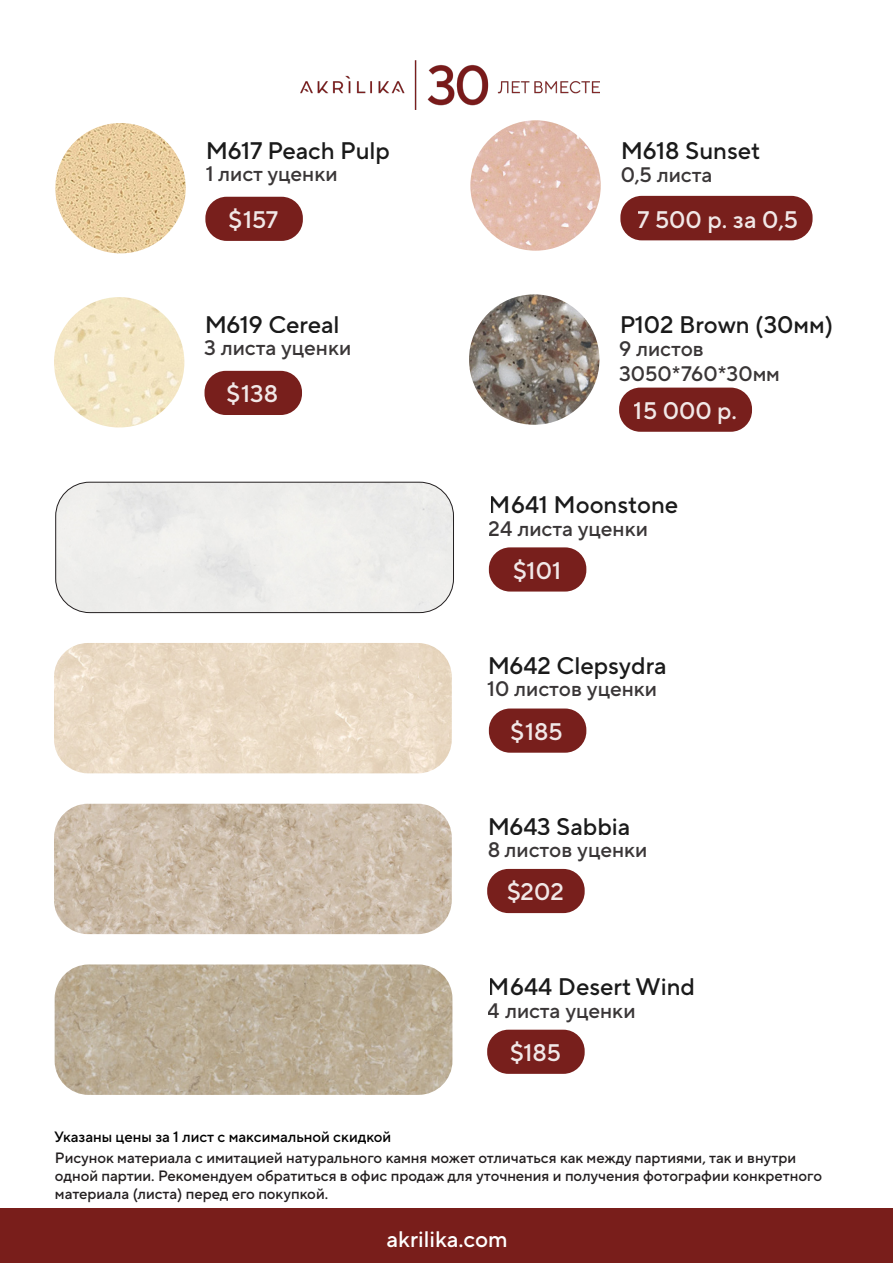
<style>
.page{position:relative;width:893px;height:1263px;background:#fff}
.page>*{position:absolute;margin:0;border:0;box-sizing:border-box;transform-origin:0 0}
.t1{font:500 24px "TT Norms Pro";color:#000}
.t2{font:500 24px "TT Norms Pro";color:#fff}
.t3{font:500 22.5px "TT Norms Pro";color:#fff}
.t4{font:500 21px/25.2px "TT Norms Pro";color:#231f20}
.t5{font:500 15px/18px "TT Norms Pro";color:#231f20}
.t6{font:500 15px "TT Norms Pro";color:#000}
</style>
<div class="page">
<div style="left:0;top:1209px;width:893px;height:54px;background:#791e1b"></div>
<img style="left:300px;top:61px;width:300px;height:48px">
<div style="left:56px;top:482px;width:397px;height:131px;background:#eeedeb"></div>
<div style="left:55px;top:482px;width:399px;height:131px;border:1px solid #231f20;border-radius:34px"></div>
<img style="left:54px;top:297px;width:130px;height:130px;border-radius:65px">
<img style="left:469px;top:294px;width:130px;height:131px;border-radius:65px">
<img style="left:55px;top:123px;width:131px;height:130px;border-radius:65px">
<img style="left:470px;top:120px;width:131px;height:131px;border-radius:65px">
<img style="left:54px;top:643px;width:398px;height:130px">
<img style="left:54px;top:804px;width:398px;height:130px">
<img style="left:55px;top:964px;width:397px;height:131px">
<div style="left:205px;top:197px;width:98px;height:44px;background:#781f1c;border-radius:21px"></div>
<div style="left:620px;top:196px;width:193px;height:44px;background:#781f1c;border-radius:21px"></div>
<div style="left:205px;top:371px;width:97px;height:44px;background:#781f1c;border-radius:21px"></div>
<div style="left:619px;top:388px;width:133px;height:44px;background:#781f1c;border-radius:21px"></div>
<div style="left:489px;top:547px;width:97px;height:44px;background:#781f1c;border-radius:21px"></div>
<div style="left:489px;top:708px;width:97px;height:45px;background:#781f1c;border-radius:21px"></div>
<div style="left:487px;top:869px;width:98px;height:44px;background:#781f1c;border-radius:21px"></div>
<div style="left:487px;top:1030px;width:98px;height:44px;background:#781f1c;border-radius:21px"></div>
<h1 class="t1" style="left:205px;top:133px;width:186px">M617 Peach Pulp</h1>
<h3 class="t4" style="left:205px;top:161px;width:134px">1 лист уценки</h3>
<h1 class="t1" style="left:620px;top:133px;width:141px">M618 Sunset</h1>
<h3 class="t4" style="left:620px;top:162px;width:93px">0,5 листа</h3>
<h1 class="t2" style="left:229px;top:202px;width:51px">$157</h1>
<h1 class="t2" style="left:638px;top:202px;width:162px">7 500 р. за 0,5</h1>
<h1 class="t1" style="left:204px;top:307px;width:137px">M619 Cereal</h1>
<h3 class="t4" style="left:204px;top:335px;width:149px">3 листа уценки</h3>
<h1 class="t2" style="left:227px;top:376px;width:53px">$138</h1>
<p class="t6" style="left:54px;top:1126px;width:339px">Указаны цены за 1 лист с максимальной скидкой</p>
<h1 class="t1" style="left:619px;top:307px;width:216px">P102 Brown (30мм)</h1>
<h3 class="t4" style="left:619px;top:336px;width:162px">9 листов<br>3050*760*30мм</h3>
<h1 class="t2" style="left:634px;top:393px;width:105px">15 000 р.</h1>
<h1 class="t1" style="left:489px;top:487px;width:191px">M641 Moonstone</h1>
<h3 class="t4" style="left:489px;top:516px;width:161px">24 листа уценки</h3>
<h1 class="t2" style="left:512px;top:553px;width:50px">$101</h1>
<h1 class="t1" style="left:487px;top:648px;width:181px">M642 Clepsydra</h1>
<h3 class="t4" style="left:487px;top:676px;width:171px">10 листов уценки</h3>
<h1 class="t2" style="left:511px;top:714px;width:53px">$185</h1>
<h1 class="t1" style="left:487px;top:809px;width:145px">M643 Sabbia</h1>
<h3 class="t4" style="left:487px;top:837px;width:162px">8 листов уценки</h3>
<h1 class="t2" style="left:506px;top:874px;width:59px">$202</h1>
<h1 class="t1" style="left:488px;top:969px;width:209px">M644 Desert Wind</h1>
<h3 class="t4" style="left:488px;top:998px;width:149px">4 листа уценки</h3>
<h1 class="t2" style="left:509px;top:1035px;width:53px">$185</h1>
<p class="t5" style="left:55px;top:1149px;width:769px">Рисунок материала с имитацией натурального камня может отличаться как между партиями, так и внутри одной партии. Рекомендуем обратиться в офис продаж для уточнения и получения фотографии конкретного материала (листа) перед его покупкой.</p>
<p class="t3" style="left:387px;top:1222px;width:122px">akrilika.com</p>
</div>
